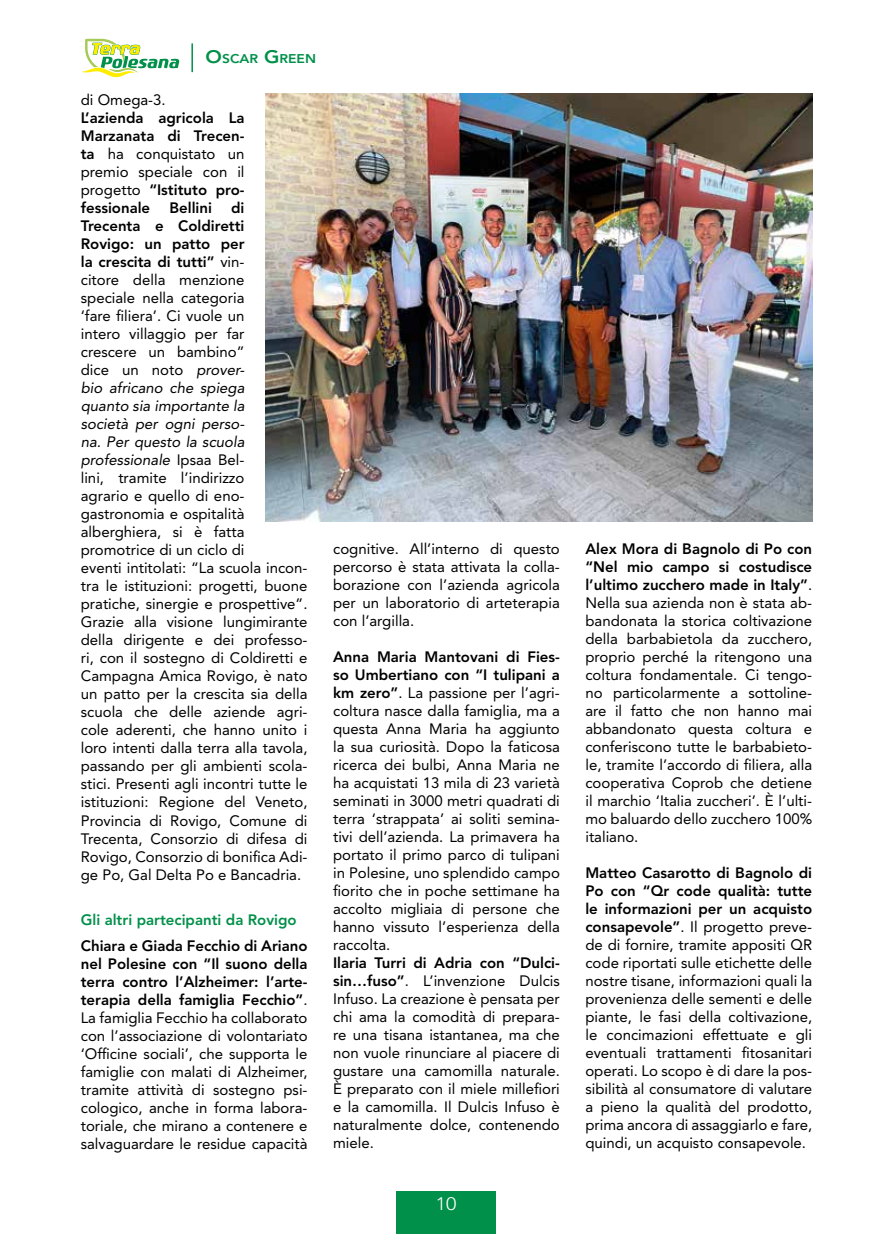
<style>
.page{position:relative;width:893px;height:1234px;background:#fff}
.page>*{position:absolute;margin:0;border:0;box-sizing:border-box;transform-origin:0 0}
.t1{font:300 18px "Avenir LT Std";color:#fff;scale:1.1 1}
.t2{font:15px/18px "Avenir LT Std";color:#000;text-align:justify}
.t3{font:800 15px/18px "Avenir LT Std";color:#000;text-align:justify}
.t4{font:800 15px "Avenir LT Std";color:#00904a}
.t5{font:800 12.6px "Avenir LT Std";color:#00904a;scale:1.1 1}
.s1{font-size:18px}
.s2{font-weight:400}
.s3{font-weight:800}
.s4{font-style:italic}
</style>
<div class="page">
<div style="left:397px;top:1191px;width:99px;height:42px;background:#00904a"></div>
<hr style="left:191px;top:43px;width:2px;height:29px;background:#00904a">
<svg style="left:81px;top:39px;width:99px;height:39px"></svg>
<img style="left:266px;top:93px;width:546px;height:428px">
<p class="t5" style="left:206px;top:51px;width:102px"><span class="s1">O</span>SCAR <span class="s1">G</span>REE N</p>
<p class="t2" style="left:81px;top:91px;width:87px">di Omega-3.</p>
<p class="t3" style="left:81px;top:109px;width:165px">L’azienda agricola La Marzanata di Trecen&shy;ta <span class="s2">ha conquistato un premio speciale con il progetto</span> “Istituto pro&shy;fessionale</p>
<p class="t2" style="left:81px;top:199px;width:228px;text-align:left;text-indent:150px"><span class="s3">di<br>Trecenta e Coldiretti<br>Rovigo: un patto per<br>la crescita di tutti”</span> vin-<br>citore della menzione<br>speciale nella categoria<br>‘fare filiera’. Ci vuole un<br>intero villaggio per far<br>crescere un bambino”<br>dice un noto <span class="s4">prover-<br>bio africano che spiega<br>quanto sia importante la<br>società per ogni perso-<br>na. Per questo la scuola professionale</span> Ipsaa Bel-<br>lini, tramite l’indirizzo<br>agrario e quello di eno&shy;gastronomia e ospitalità alberghiera, si è fatta promotrice di un ciclo di<br>eventi intitolati: “La scuola incon&shy;tra le istituzioni: progetti, buone pratiche, sinergie e prospettive”.<br>Grazie alla visione lungimirante della dirigente e dei professo&shy;ri, con il sostegno di Coldiretti e<br>Campagna Amica Rovigo, è nato un patto per la crescita sia della scuola che delle aziende agri&shy;cole aderenti, che hanno unito i loro intenti dalla terra alla tavola, passando per gli ambienti scola&shy;stici. Presenti agli incontri tutte le istituzioni: Regione del Veneto,<br>Provincia di Rovigo, Comune di<br>Trecenta, Consorzio di difesa di<br>Rovigo, Consorzio di bonifica Adi&shy;ge Po, Gal Delta Po e Bancadria.</p>
<p class="t4" style="left:81px;top:910px;width:217px">Gli altri partecipanti da Rovigo</p>
<p class="t2" style="left:81px;top:936px;width:228px"><span class="s3">Chiara e Giada Fecchio di Ariano nel Polesine con “Il suono della terra contro l’Alzheimer: l’arte&shy;terapia della famiglia Fecchio”</span>.<br>La famiglia Fecchio ha collaborato con l’associazione di volontariato ‘Officine sociali’, che supporta le famiglie con malati di Alzheimer, tramite attività di sostegno psi&shy;cologico, anche in forma labora&shy;toriale, che mirano a contenere e salvaguardare le residue capacità</p>
<p class="t3" style="left:169px;top:199px;width:44px">Bellini</p>
<p class="t2" style="left:333px;top:539px;width:228px">cognitive. All’interno di questo percorso è stata attivata la colla&shy;borazione con l’azienda agricola per un laboratorio di arteterapia con l’argilla.</p>
<p class="t2" style="left:333px;top:647px;width:228px"><span class="s3">Anna Maria Mantovani di Fies&shy;so Umbertiano con “I tulipani a km zero”</span>. La passione per l’agri&shy;coltura nasce dalla famiglia, ma a questa Anna Maria ha aggiunto la sua curiosità. Dopo la faticosa ricerca dei bulbi, Anna Maria ne ha acquistati 13 mila di 23 varietà seminati in 3000 metri quadrati di terra ‘strappata’ ai soliti semina&shy;tivi dell’azienda. La primavera ha portato il primo parco di tulipani in Polesine, uno splendido campo fiorito che in poche settimane ha accolto migliaia di persone che hanno vissuto l’esperienza della raccolta.</p>
<p class="t2" style="left:333px;top:953px;width:228px"><span class="s3">Ilaria Turri di Adria con “Dulci&shy;sin…fuso”</span>. L’invenzione Dulcis Infuso. La creazione è pensata per chi ama la comodità di prepara&shy;re una tisana istantanea, ma che non vuole rinunciare al piacere di gustare una camomilla naturale.<br>È preparato con il miele millefiori e la camomilla. Il Dulcis Infuso è naturalmente dolce, contenendo miele.</p>
<p class="t1" style="left:436px;top:1193px;width:20px">10</p>
<p class="t2" style="left:585px;top:539px;width:228px"><span class="s3">Alex Mora di Bagnolo di Po con “Nel mio campo si costudisce l’ultimo zucchero made in Italy”</span>.<br>Nella sua azienda non è stata ab&shy;bandonata la storica coltivazione della barbabietola da zucchero, proprio perché la ritengono una coltura fondamentale. Ci tengo&shy;no particolarmente a sottoline&shy;are il fatto che non hanno mai abbandonato questa coltura e conferiscono tutte le barbabieto&shy;le, tramite l’accordo di filiera, alla cooperativa Coprob che detiene il marchio ‘Italia zuccheri’. È l’ulti&shy;mo baluardo dello zucchero 100% italiano.</p>
<p class="t2" style="left:585px;top:863px;width:228px"><span class="s3">Matteo Casarotto di Bagnolo di Po con “Qr code qualità: tutte le informazioni per un acquisto consapevole”</span>. Il progetto preve&shy;de di fornire, tramite appositi QR code riportati sulle etichette delle nostre tisane, informazioni quali la provenienza delle sementi e delle piante, le fasi della coltivazione, le concimazioni effettuate e gli eventuali trattamenti fitosanitari operati. Lo scopo è di dare la pos&shy;sibilità al consumatore di valutare a pieno la qualità del prodotto, prima ancora di assaggiarlo e fare, quindi, un acquisto consapevole.</p>
</div>
